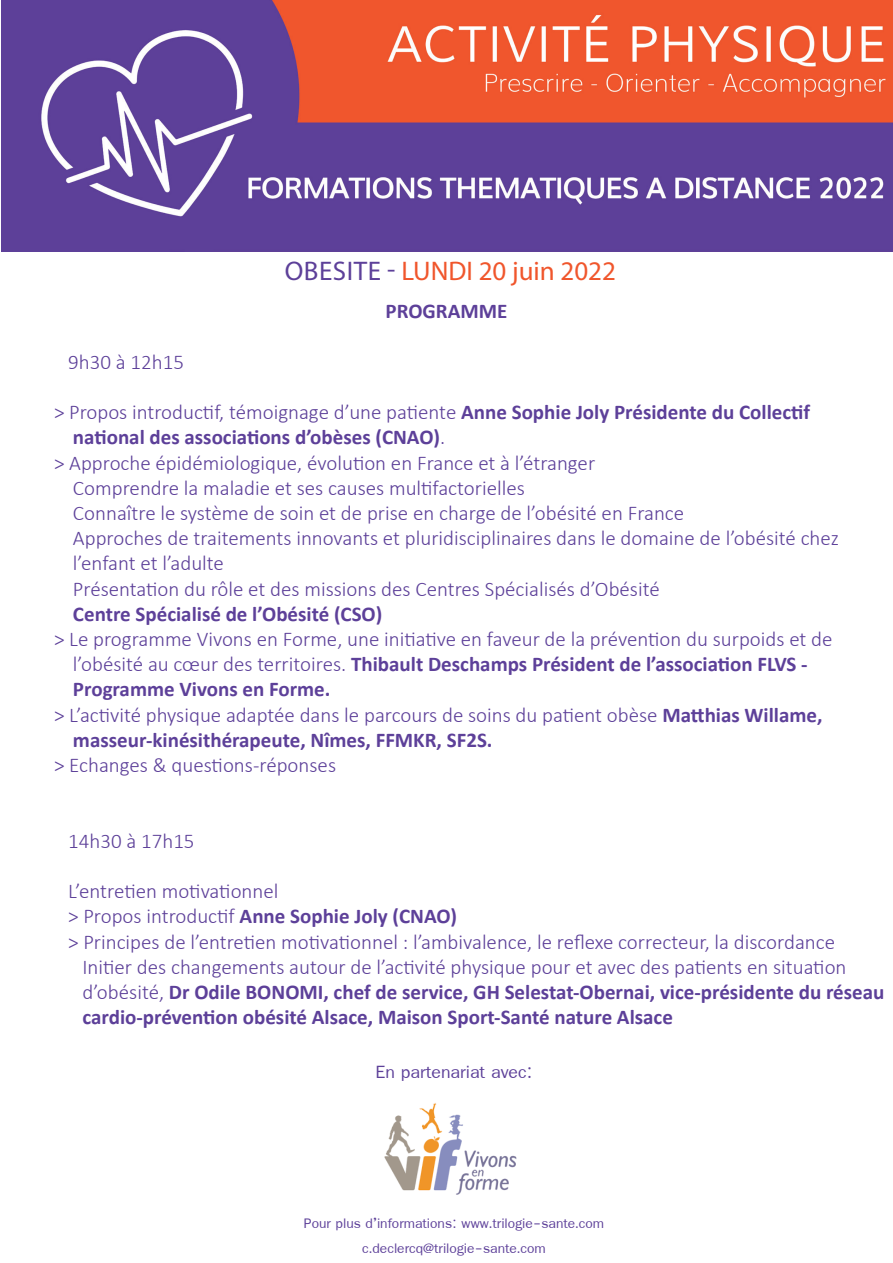
<style>
.page{position:relative;width:893px;height:1263px;background:#fff}
.page>*{position:absolute;margin:0;border:0;box-sizing:border-box;transform-origin:0 0}
.t1{font:27px "Myriad Pro";color:#f0562c}
.t2{font:27px "Freesia UPC";color:#5d4099}
.t3{font:300 21px "Calibri";color:#5d4099}
.t4{font:700 21px "Calibri";color:#5d4099}
.t5{font:21px "Freesia UPC";color:#5d4099}
.s1{color:#5d4099}
.s2{font-weight:700}
.s3{font-weight:300}
</style>
<div class="page">
<img style="left:384px;top:1103px;width:133px;height:92px">
<img style="left:2px;top:0;width:891px;height:252px">
<p class="t1" style="left:285px;top:254px;width:333px"><span class="s1">OBESITE -</span> LUNDI 20 juin 2022</p>
<p class="t4" style="left:386px;top:298px;width:123px">PROGRAMME</p>
<p class="t3" style="left:68px;top:349px;width:117px">9h30 à 12h15</p>
<p class="t3" style="left:54px;top:399px;width:758px">&gt; Propos introductif, témoignage d’une patiente <span class="s2">Anne Sophie Joly Présidente du Collectif</span></p>
<p class="t4" style="left:73px;top:424px;width:374px">national des associations d’obèses (CNAO)<span class="s3">.</span></p>
<p class="t3" style="left:54px;top:450px;width:543px">&gt; Approche épidémiologique, évolution en France et à l’étranger</p>
<p class="t3" style="left:73px;top:475px;width:453px">Comprendre la maladie et ses causes multifactorielles</p>
<p class="t3" style="left:73px;top:500px;width:613px">Connaître le système de soin et de prise en charge de l’obésité en France</p>
<p class="t3" style="left:73px;top:525px;width:767px">Approches de traitements innovants et pluridisciplinaires dans le domaine de l’obésité chez</p>
<p class="t3" style="left:73px;top:550px;width:152px">l’enfant et l’adulte</p>
<p class="t3" style="left:73px;top:576px;width:588px">Présentation du rôle et des missions des Centres Spécialisés d’Obésité</p>
<p class="t4" style="left:73px;top:600px;width:311px">Centre Spécialisé de l’Obésité (CSO)</p>
<p class="t3" style="left:54px;top:626px;width:780px">&gt; Le programme Vivons en Forme, une initiative en faveur de la prévention du surpoids et de</p>
<p class="t4" style="left:73px;top:651px;width:736px"><span class="s3">l’obésité au cœur des territoires.</span> Thibault Deschamps Président de l’association FLVS -</p>
<p class="t4" style="left:73px;top:676px;width:259px">Programme Vivons en Forme.</p>
<p class="t3" style="left:54px;top:702px;width:770px">&gt; L’activité physique adaptée dans le parcours de soins du patient obèse <span class="s2">Matthias Willame,</span></p>
<p class="t4" style="left:73px;top:726px;width:421px">masseur-kinésithérapeute, Nîmes, FFMKR, SF2S.</p>
<p class="t3" style="left:54px;top:752px;width:284px">&gt; Echanges &amp; questions-réponses</p>
<p class="t3" style="left:68px;top:828px;width:128px">14h30 à 17h15</p>
<p class="t3" style="left:68px;top:878px;width:212px">L’entretien motivationnel</p>
<p class="t4" style="left:68px;top:903px;width:390px"><span class="s3">&gt; Propos introductif</span> Anne Sophie Joly (CNAO)</p>
<p class="t3" style="left:68px;top:928px;width:768px">&gt; Principes de l’entretien motivationnel : l’ambivalence, le reflexe correcteur, la discordance</p>
<p class="t3" style="left:82px;top:954px;width:766px">Initier des changements autour de l’activité physique pour et avec des patients en situation</p>
<p class="t4" style="left:82px;top:978px;width:803px"><span class="s3">d’obésité,</span> Dr Odile BONOMI, chef de service, GH Selestat-Obernai, vice-présidente du réseau</p>
<p class="t4" style="left:82px;top:1004px;width:592px">cardio-prévention obésité Alsace, Maison Sport-Santé nature Alsace</p>
<p class="t2" style="left:375px;top:1053px;width:159px">En partenariat avec:</p>
<p class="t5" style="left:304px;top:1208px;width:302px">Pour plus d’informations: www.trilogie-sante.com</p>
<p class="t5" style="left:362px;top:1233px;width:185px">c.declercq@trilogie-sante.com</p>
</div>
